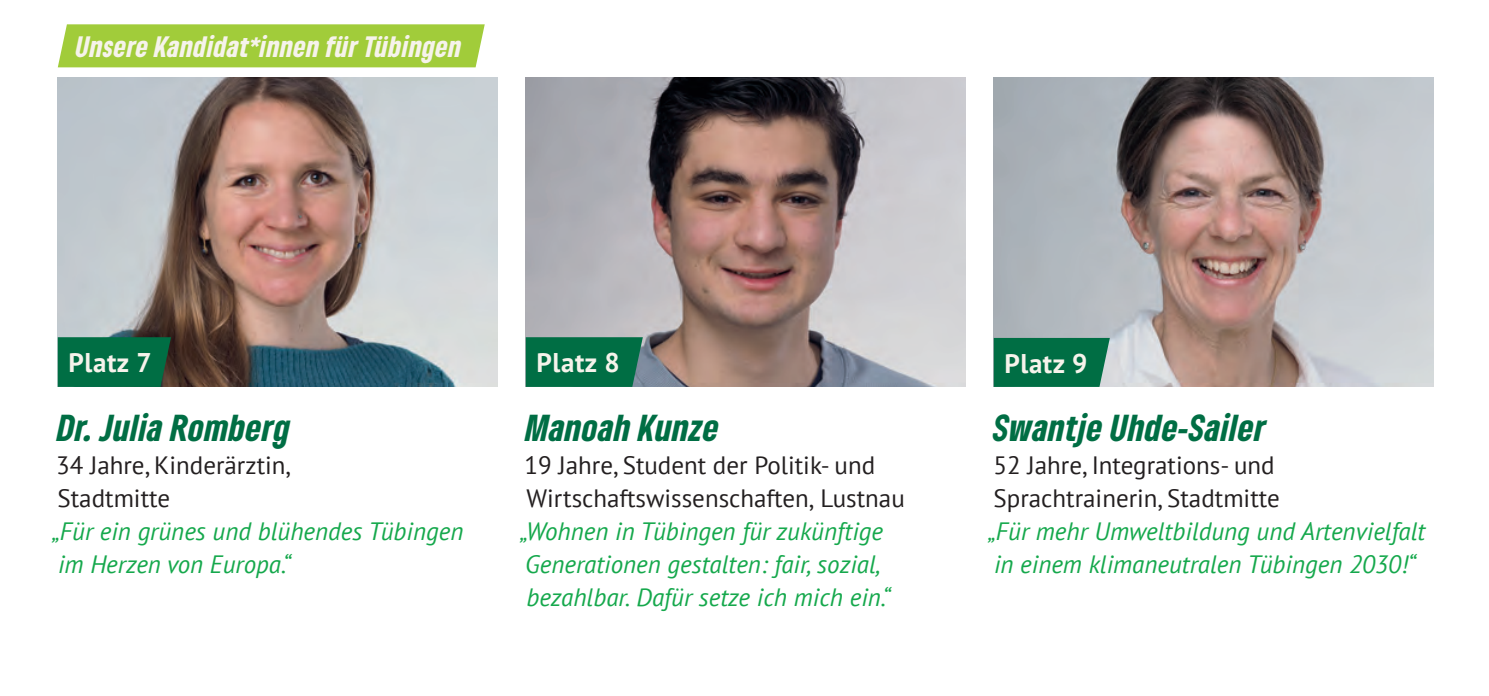
<style>
.page{position:relative;width:1489px;height:696px;background:#fff}
.page>*{position:absolute;margin:0;border:0;box-sizing:border-box;transform-origin:0 0}
.t1{font:italic 900 condensed 35px "Gruene Type";letter-spacing:.02em;color:#006e44}
.t2{font:italic 900 condensed 27.5px "Gruene Type";letter-spacing:.025em;color:#f6f3eb}
.t3{font:700 27px "PT Sans";letter-spacing:.02em;color:#f6f3eb}
.t4{font:italic 25px/33px "PT Sans";color:#15a84c}
.t5{font:25px/33px "PT Sans";color:#231f20}
.s1{font-style:normal;color:#231f20}
.s2{font-style:inherit}
</style>
<div class="page">
<img style="left:58px;top:77px;width:439px;height:309px">
<img style="left:993px;top:77px;width:440px;height:309px">
<img style="left:525px;top:77px;width:440px;height:309px">
<div style="left:525px;top:337px;width:117px;height:49px;background:#006e44"></div>
<div style="left:993px;top:337px;width:116px;height:49px;background:#006e44"></div>
<svg style="left:57px;top:337px;width:114px;height:49px;background:#056c44"></svg>
<div style="left:58px;top:24px;width:426px;height:43px;background:#a1cc3a"></div>
<p class="t2" style="left:76px;top:28px;width:387px">Unsere Kandidat*innen für Tübingen</p>
<p class="t3" style="left:69px;top:344px;width:84px">Platz 7</p>
<p class="t3" style="left:536px;top:344px;width:84px">Platz 8</p>
<p class="t3" style="left:1004px;top:345px;width:84px">Platz 9</p>
<h1 class="t1" style="left:57px;top:404px;width:234px">Dr. Julia Romberg</h1>
<h1 class="t1" style="left:525px;top:404px;width:195px">Manoah Kunze</h1>
<h1 class="t1" style="left:993px;top:404px;width:274px">Swantje Uhde-Sailer</h1>
<p class="t5" style="left:56px;top:447px;width:236px">34 Jahre, Kinderärztin,<br>Stadtmitte</p>
<p class="t4" style="left:52px;top:513px;width:413px">„Für ein grünes und blühendes Tübingen im Herzen von Europa.“</p>
<p class="t4" style="left:519px;top:447px;width:386px"><span class="s1">19 Jahre, Student der Politik- und Wirtschaftswissenschaften</span><span class="s1">,</span> <span class="s1">Lustnau </span>„Wohnen in Tübingen für zukünftige Generationen gestalten: fair, sozial, bezahlbar. Dafür setze ich mich ein.“</p>
<p class="t5" style="left:993px;top:447px;width:288px"><span class="s2">5</span>2 Jahre, Integrations- und<br>Sprachtrainerin, Stadtmitte</p>
<p class="t4" style="left:987px;top:513px;width:439px">„Für mehr Umweltbildung und Artenvielfalt in einem klimaneutralen Tübingen 2030!“</p>
</div>
